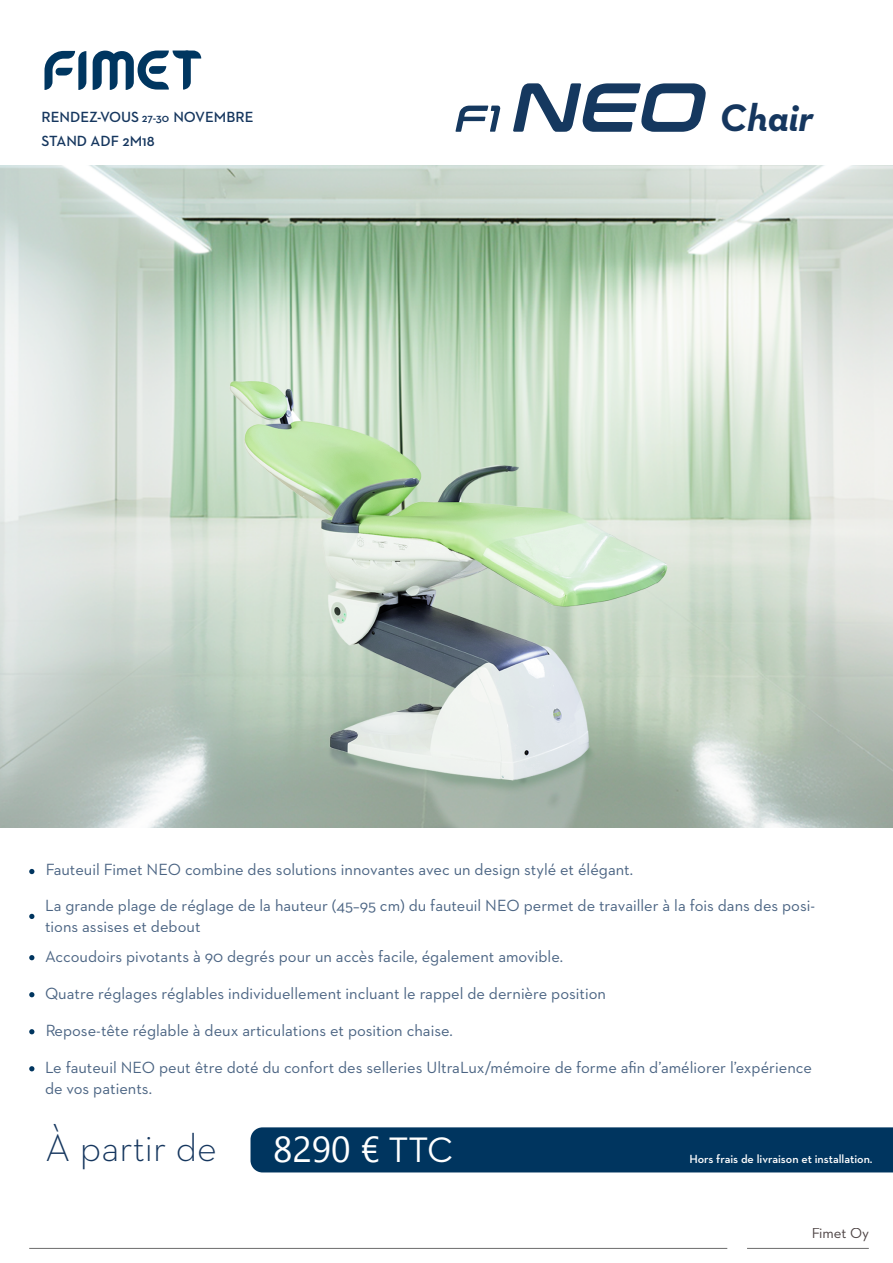
<style>
.page{position:relative;width:893px;height:1263px;background:#fff}
.page>*{position:absolute;margin:0;border:0;box-sizing:border-box;transform-origin:0 0}
.t1{font:300 39px "Neutraface 2 Text";color:#15365e}
.t2{font:italic 700 39px "Neutraface 2 Text";color:#15365e}
.t3{font:36px "Neutraface 2 Text";color:#fff}
.t4{font:16.5px/35.7px "Neutraface 2 Text";color:#15365e}
.t5{font:600 15px/24px "Neutraface 2 Text";color:#15365e}
.t6{font:15px "Neutraface 2 Text";color:#16090a}
.t7{font:600 12px "Neutraface 2 Text";color:#fff}
.s1{font-size:12px}
</style>
<div class="page">
<img style="left:0;top:166px;width:893px;height:661px">
<svg style="left:29px;top:869px;width:5px;height:5px"></svg>
<svg style="left:29px;top:914px;width:5px;height:5px"></svg>
<svg style="left:29px;top:955px;width:5px;height:5px"></svg>
<svg style="left:29px;top:992px;width:5px;height:5px"></svg>
<svg style="left:455px;top:106px;width:45px;height:26px"></svg>
<svg style="left:513px;top:83px;width:193px;height:49px"></svg>
<hr style="left:29px;top:1248px;width:698px;height:1px;background:#000101">
<hr style="left:747px;top:1248px;width:122px;height:1px;background:#000101">
<svg style="left:29px;top:1029px;width:5px;height:5px"></svg>
<svg style="left:29px;top:1066px;width:5px;height:5px"></svg>
<svg style="left:45px;top:51px;width:41px;height:39px"></svg>
<svg style="left:93px;top:51px;width:108px;height:39px"></svg>
<div style="left:250px;top:1127px;width:643px;height:45px;background:#00355f"></div>
<p class="t5" style="left:41px;top:105px;width:214px">RENDEZ-VOUS <span class="s1">27-30</span> NOVEMBRE<br>STAND ADF 2M18</p>
<h1 class="t2" style="left:720px;top:93px;width:95px">Chair</h1>
<p class="t4" style="left:45px;top:851px;width:772px">Fauteuil Fimet NEO combine des solutions innovantes avec un design stylé et élégant.<br>La grande plage de réglage de la hauteur (45–95 cm) du fauteuil NEO permet de travailler à la fois dans des posi-</p>
<p class="t4" style="left:45px;top:910px;width:519px;line-height:30.8px">tions assises et debout<br>Accoudoirs pivotants à 90 degrés pour un accès facile, également amovible.</p>
<p class="t4" style="left:45px;top:975px;width:563px">Quatre réglages réglables individuellement incluant le rappel de dernière position</p>
<p class="t4" style="left:45px;top:1013px;width:409px">Repose-tête réglable à deux articulations et position chaise.</p>
<p class="t4" style="left:45px;top:1057px;width:768px;line-height:21px">Le fauteuil NEO peut être doté du confort des selleries UltraLux/mémoire de forme afin d’améliorer l’expérience de vos patients.</p>
<h1 class="t1" style="left:45px;top:1124px;width:174px">À partir de</h1>
<h2 class="t3" style="left:388px;top:1128px;width:66px">TTC</h2>
<p class="t7" style="left:689px;top:1151px;width:185px">Hors frais de livraison et installation.</p>
<p class="t6" style="left:811px;top:1224px;width:60px">Fimet Oy</p>
</div>
